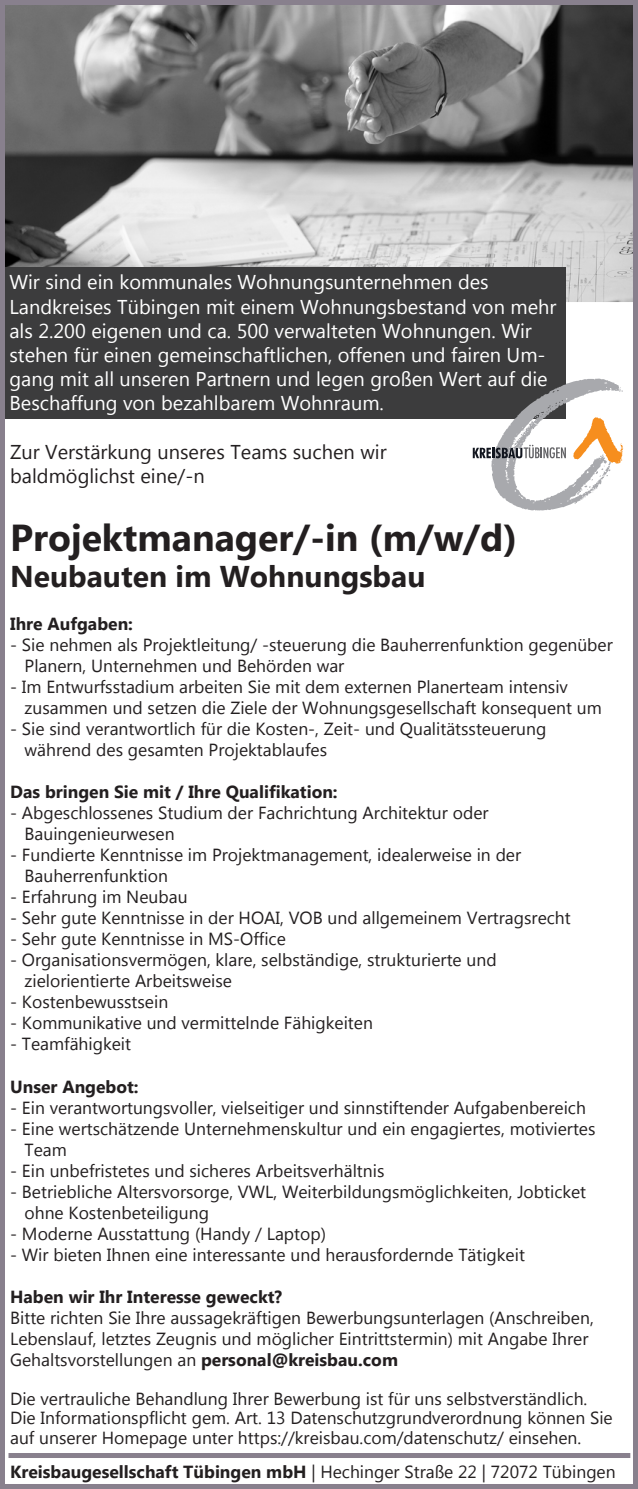
<style>
.page{position:relative;width:638px;height:1489px;background:#fff}
.page>*{position:absolute;margin:0;border:0;box-sizing:border-box;transform-origin:0 0}
.t1{font:700 37.5px "Microsoft Tai Le";color:#231f20}
.t2{font:700 30px "Microsoft Tai Le";color:#231f20}
.t3{font:20px/24px "Microsoft Tai Le";color:#fff}
.t4{font:20px "Microsoft Tai Le";color:#231f20}
.t5{font:17.5px/21px "Microsoft Tai Le";color:#231f20}
.t6{font:700 17.5px "Microsoft Tai Le";color:#231f20}
.s1{font-weight:700}
</style>
<div class="page">
<img style="left:6px;top:6px;width:626px;height:296px">
<div style="left:4px;top:267px;width:561px;height:151px;background:#3c3c3d"></div>
<svg style="left:473px;top:378px;width:150px;height:132px"></svg>
<div style="left:9px;top:1452px;width:621px;height:5px;background:#88808d"></div>
<div style="left:0;top:0;width:638px;height:1488px;border:5px solid #88808d"></div>
<p class="t3" style="left:9px;top:272px;width:481px">Wir sind ein kommunales Wohnungsunternehmen des</p>
<p class="t3" style="left:9px;top:296px;width:548px">Landkreises Tübingen mit einem Wohnungsbestand von mehr als 2.200 eigenen und ca. 500 verwalteten Wohnungen. Wir</p>
<p class="t3" style="left:9px;top:344px;width:540px">stehen für einen gemeinschaftlichen, offenen und fairen Um&shy;gang mit all unseren Partnern und legen großen Wert auf die</p>
<p class="t3" style="left:9px;top:392px;width:376px">Beschaffung von bezahlbarem Wohnraum.</p>
<p class="t4" style="left:10px;top:440px;width:378px">Zur Verstärkung unseres Teams suchen wir</p>
<p class="t4" style="left:10px;top:464px;width:196px">baldmöglichst eine/-n</p>
<p class="t1" style="left:10px;top:516px;width:508px">Projektmanager/-in (m/w/d)</p>
<p class="t2" style="left:10px;top:559px;width:417px">Neubauten im Wohnungsbau</p>
<p class="t6" style="left:10px;top:614px;width:124px">Ihre Aufgaben:</p>
<p class="t5" style="left:25px;top:635px;width:590px;text-indent:-14px">- Sie nehmen als Projektleitung/ -steuerung die Bauherrenfunktion gegenüber<br>Planern, Unternehmen und Behörden war</p>
<p class="t5" style="left:25px;top:677px;width:579px;text-indent:-14px">- Im Entwurfsstadium arbeiten Sie mit dem externen Planerteam intensiv zusammen und setzen die Ziele der Wohnungsgesellschaft konsequent um</p>
<p class="t5" style="left:25px;top:719px;width:523px;text-indent:-14px">- Sie sind verantwortlich für die Kosten-, Zeit- und Qualitätssteuerung während des gesamten Projektablaufes</p>
<p class="t6" style="left:10px;top:782px;width:329px">Das bringen Sie mit / Ihre Qualifikation:</p>
<p class="t5" style="left:10px;top:803px;width:480px">- Abgeschlossenes Studium der Fachrichtung Architektur oder</p>
<p class="t5" style="left:25px;top:824px;width:152px">Bauingenieurwesen</p>
<p class="t5" style="left:10px;top:845px;width:512px">- Fundierte Kenntnisse im Projektmanagement, idealerweise in der</p>
<p class="t5" style="left:25px;top:866px;width:145px">Bauherrenfunktion</p>
<p class="t5" style="left:10px;top:887px;width:179px">- Erfahrung im Neubau</p>
<p class="t5" style="left:10px;top:908px;width:562px">- Sehr gute Kenntnisse in der HOAI, VOB und allgemeinem Vertragsrecht</p>
<p class="t5" style="left:10px;top:929px;width:277px">- Sehr gute Kenntnisse in MS-Office</p>
<p class="t5" style="left:10px;top:950px;width:488px">- Organisationsvermögen, klare, selbständige, strukturierte und</p>
<p class="t5" style="left:25px;top:971px;width:209px">zielorientierte Arbeitsweise</p>
<p class="t5" style="left:10px;top:992px;width:160px">- Kostenbewusstsein</p>
<p class="t5" style="left:10px;top:1013px;width:364px">- Kommunikative und vermittelnde Fähigkeiten</p>
<p class="t5" style="left:10px;top:1034px;width:122px">- Teamfähigkeit</p>
<p class="t6" style="left:10px;top:1076px;width:130px">Unser Angebot:</p>
<p class="t5" style="left:10px;top:1097px;width:577px">- Ein verantwortungsvoller, vielseitiger und sinnstiftender Aufgabenbereich</p>
<p class="t5" style="left:25px;top:1118px;width:572px;text-indent:-14px">- Eine wertschätzende Unternehmenskultur und ein engagiertes, motiviertes<br>Team</p>
<p class="t5" style="left:10px;top:1160px;width:376px">- Ein unbefristetes und sicheres Arbeitsverhältnis</p>
<p class="t5" style="left:25px;top:1181px;width:563px;text-indent:-14px">- Betriebliche Altersvorsorge, VWL, Weiterbildungsmöglichkeiten, Jobticket ohne Kostenbeteiligung</p>
<p class="t5" style="left:10px;top:1223px;width:317px">- Moderne Ausstattung (Handy / Laptop)</p>
<p class="t5" style="left:10px;top:1244px;width:516px">- Wir bieten Ihnen eine interessante und herausfordernde Tätigkeit</p>
<p class="t6" style="left:10px;top:1286px;width:274px">Haben wir Ihr Interesse geweckt?</p>
<p class="t5" style="left:10px;top:1307px;width:585px">Bitte richten Sie Ihre aussagekräftigen Bewerbungsunterlagen (Anschreiben,<br>Lebenslauf, letztes Zeugnis und möglicher Eintrittstermin) mit Angabe Ihrer<br>Gehaltsvorstellungen an <span class="s1">personal@kreisbau.com</span></p>
<p class="t5" style="left:10px;top:1390px;width:604px;line-height:19.5px">Die vertrauliche Behandlung Ihrer Bewerbung ist für uns selbstverständlich.<br>Die Informationspflicht gem. Art. 13 Datenschutzgrundverordnung können Sie auf unserer Homepage unter https://kreisbau.com/datenschutz/ einsehen.</p>
<p class="t5" style="left:10px;top:1461px;width:607px"><span class="s1">Kreisbaugesellschaft Tübingen mbH</span> | Hechinger Straße 22 | 72072 Tübingen</p>
</div>
